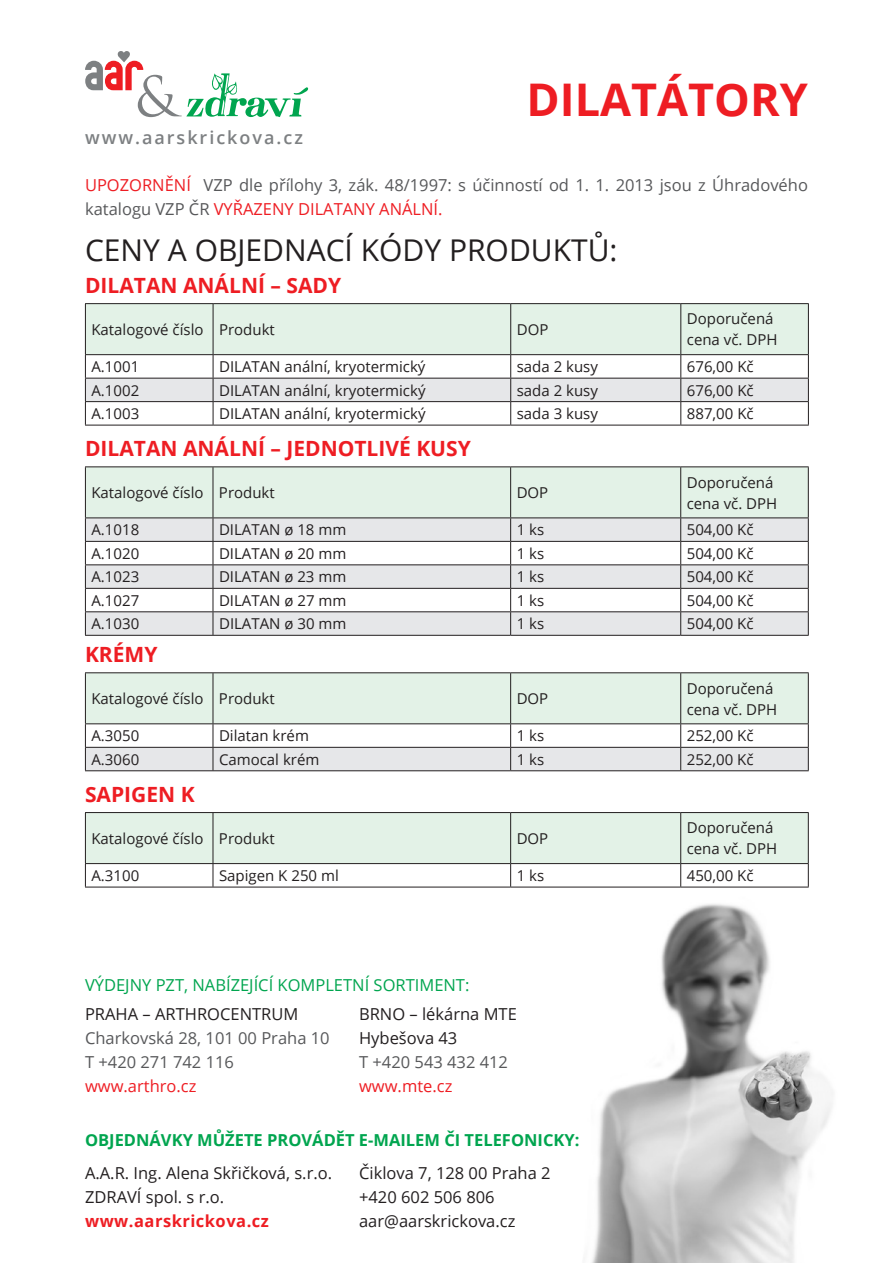
<style>
.page{position:relative;width:893px;height:1263px;background:#fff}
.page>*{position:absolute;margin:0;border:0;box-sizing:border-box;transform-origin:0 0}
.t1{font:700 45px "Open Sans";color:#ee1d23}
.t2{font:30px "Open Sans";color:#231f20}
.t3{font:700 21px "Open Sans";color:#ee1d23}
.t4{font:600 18px "Open Sans";letter-spacing:.11em;color:#7d8082}
.t5{font:16.5px/24px "Open Sans";color:#231f20}
.t6{font:16.5px/24px "Open Sans";color:#57585a}
.t7{font:16.5px "Open Sans";color:#ee1d23}
.t8{font:700 16.5px "Open Sans";color:#00a54f}
.t9{font:16.5px "Open Sans";color:#00a54f}
.t10{font:700 16.5px "Open Sans";letter-spacing:.03em;color:#ee1d23}
.t11{font:15px/21px "Open Sans";color:#231f20}
.s1{color:#ee1d23}
</style>
<div class="page">
<svg style="left:85px;top:51px;width:224px;height:66px"></svg>
<img style="left:591px;top:904px;width:242px;height:359px">
<hr style="left:85px;top:303px;width:128px;height:1px;background:#231f20">
<hr style="left:213px;top:303px;width:298px;height:1px;background:#231f20">
<hr style="left:511px;top:303px;width:170px;height:1px;background:#231f20">
<hr style="left:681px;top:303px;width:128px;height:1px;background:#231f20">
<svg style="left:85px;top:304px;width:724px;height:121px"></svg>
<hr style="left:85px;top:425px;width:128px;height:1px;background:#231f20">
<hr style="left:213px;top:425px;width:298px;height:1px;background:#231f20">
<hr style="left:511px;top:425px;width:170px;height:1px;background:#231f20">
<hr style="left:681px;top:425px;width:128px;height:1px;background:#231f20">
<hr style="left:85px;top:466px;width:128px;height:1px;background:#231f20">
<hr style="left:213px;top:466px;width:298px;height:1px;background:#231f20">
<hr style="left:511px;top:466px;width:170px;height:1px;background:#231f20">
<hr style="left:681px;top:466px;width:128px;height:1px;background:#231f20">
<svg style="left:85px;top:467px;width:724px;height:168px"></svg>
<hr style="left:85px;top:635px;width:128px;height:1px;background:#231f20">
<hr style="left:213px;top:635px;width:298px;height:1px;background:#231f20">
<hr style="left:511px;top:635px;width:170px;height:1px;background:#231f20">
<hr style="left:681px;top:635px;width:128px;height:1px;background:#231f20">
<hr style="left:85px;top:672px;width:128px;height:1px;background:#231f20">
<hr style="left:213px;top:672px;width:298px;height:1px;background:#231f20">
<hr style="left:511px;top:672px;width:170px;height:1px;background:#231f20">
<hr style="left:681px;top:672px;width:128px;height:1px;background:#231f20">
<svg style="left:85px;top:673px;width:724px;height:97px"></svg>
<hr style="left:85px;top:770px;width:128px;height:1px;background:#231f20">
<hr style="left:213px;top:770px;width:298px;height:1px;background:#231f20">
<hr style="left:511px;top:770px;width:170px;height:1px;background:#231f20">
<hr style="left:681px;top:770px;width:128px;height:1px;background:#231f20">
<svg style="left:85px;top:812px;width:724px;height:75px"></svg>
<hr style="left:85px;top:887px;width:128px;height:1px;background:#231f20">
<hr style="left:213px;top:887px;width:298px;height:1px;background:#231f20">
<hr style="left:511px;top:887px;width:170px;height:1px;background:#231f20">
<hr style="left:681px;top:887px;width:128px;height:1px;background:#231f20">
<p class="t4" style="left:85px;top:125px;width:219px">www.aarskrickova.cz</p>
<h1 class="t1" style="left:526px;top:68px;width:283px">DILATÁTORY</h1>
<p class="t6" style="left:85px;top:173px;width:724px;text-indent:119px">VZP dle přílohy 3, zák. 48/1997: s účinností od 1. 1. 2013 jsou z Úhradového katalogu VZP ČR <span class="s1">vyřazen</span></p>
<p class="t7" style="left:85px;top:174px;width:24px">Upozorn</p>
<p class="t7" style="left:165px;top:174px;width:18px">ění</p>
<p class="t7" style="left:285px;top:198px;width:50px">y di latan</p>
<p class="t7" style="left:366px;top:198px;width:78px">y anální.</p>
<h2 class="t2" style="left:85px;top:229px;width:179px">Ceny aobjednací</h2>
<h2 class="t2" style="left:361px;top:229px;width:109px">kódy produ</h2>
<h2 class="t2" style="left:553px;top:229px;width:66px">ktů:</h2>
<h3 class="t3" style="left:85px;top:271px;width:114px">DILATAN ANÁLN</h3>
<h3 class="t3" style="left:258px;top:271px;width:56px">Í – SADY</h3>
<p class="t11" style="left:91px;top:319px;width:185px">Katalogové číslo Produkt</p>
<p class="t11" style="left:517px;top:319px;width:33px">DOP</p>
<p class="t11" style="left:687px;top:308px;width:92px">Doporučená cena vč. DPH</p>
<p class="t11" style="left:91px;top:356px;width:49px">A.1001</p>
<p class="t11" style="left:219px;top:356px;width:208px">DILATAN anální, kryotermický</p>
<p class="t11" style="left:517px;top:356px;width:83px">sada 2 kusy</p>
<p class="t11" style="left:687px;top:356px;width:68px">676,00 Kč</p>
<p class="t11" style="left:91px;top:379px;width:49px">A.1002</p>
<p class="t11" style="left:219px;top:379px;width:208px">DILATAN anální, kryotermický</p>
<p class="t11" style="left:517px;top:379px;width:83px">sada 2 kusy</p>
<p class="t11" style="left:687px;top:379px;width:68px">676,00 Kč</p>
<p class="t11" style="left:91px;top:403px;width:49px">A.1003</p>
<p class="t11" style="left:219px;top:403px;width:208px">DILATAN anální, kryotermický</p>
<p class="t11" style="left:517px;top:403px;width:83px">sada 3 kusy</p>
<p class="t11" style="left:687px;top:403px;width:68px">887,00 Kč</p>
<h3 class="t3" style="left:85px;top:434px;width:114px">DILATAN ANÁLN</h3>
<h3 class="t3" style="left:258px;top:434px;width:61px">Í – JEDNOTLI</h3>
<h3 class="t3" style="left:385px;top:434px;width:87px">VÉ KUSY</h3>
<p class="t11" style="left:91px;top:482px;width:185px">Katalogové číslo Produkt</p>
<p class="t11" style="left:517px;top:482px;width:33px">DOP</p>
<p class="t11" style="left:687px;top:471px;width:92px">Doporučená cena vč. DPH</p>
<p class="t11" style="left:91px;top:519px;width:49px">A.1018</p>
<p class="t11" style="left:219px;top:519px;width:129px">DILATAN ø 18 mm</p>
<p class="t11" style="left:517px;top:519px;width:29px">1 ks</p>
<p class="t11" style="left:687px;top:519px;width:68px">504,00 Kč</p>
<p class="t11" style="left:91px;top:542px;width:49px">A.1020</p>
<p class="t11" style="left:219px;top:542px;width:129px">DILATAN ø 20 mm</p>
<p class="t11" style="left:517px;top:542px;width:29px">1 ks</p>
<p class="t11" style="left:687px;top:542px;width:68px">504,00 Kč</p>
<p class="t11" style="left:91px;top:566px;width:49px">A.1023</p>
<p class="t11" style="left:219px;top:566px;width:129px">DILATAN ø 23 mm</p>
<p class="t11" style="left:517px;top:566px;width:29px">1 ks</p>
<p class="t11" style="left:687px;top:566px;width:68px">504,00 Kč</p>
<p class="t11" style="left:91px;top:589px;width:49px">A.1027</p>
<p class="t11" style="left:219px;top:589px;width:129px">DILATAN ø 27 mm</p>
<p class="t11" style="left:517px;top:589px;width:29px">1 ks</p>
<p class="t11" style="left:687px;top:589px;width:68px">504,00 Kč</p>
<p class="t11" style="left:91px;top:613px;width:49px">A.1030</p>
<p class="t11" style="left:219px;top:613px;width:129px">DILATAN ø 30 mm</p>
<p class="t11" style="left:517px;top:613px;width:29px">1 ks</p>
<p class="t11" style="left:687px;top:613px;width:68px">504,00 Kč</p>
<h3 class="t3" style="left:85px;top:640px;width:74px">KRÉMY</h3>
<p class="t11" style="left:91px;top:688px;width:185px">Katalogové číslo Produkt</p>
<p class="t11" style="left:517px;top:688px;width:33px">DOP</p>
<p class="t11" style="left:687px;top:677px;width:92px">Doporučená cena vč. DPH</p>
<p class="t11" style="left:91px;top:725px;width:49px">A.3050</p>
<p class="t11" style="left:219px;top:725px;width:91px">Dilatan krém</p>
<p class="t11" style="left:517px;top:725px;width:29px">1 ks</p>
<p class="t11" style="left:687px;top:725px;width:68px">252,00 Kč</p>
<p class="t11" style="left:91px;top:748px;width:49px">A.3060</p>
<p class="t11" style="left:219px;top:748px;width:102px">Camocal krém</p>
<p class="t11" style="left:517px;top:748px;width:29px">1 ks</p>
<p class="t11" style="left:687px;top:748px;width:68px">252,00 Kč</p>
<h3 class="t3" style="left:85px;top:779px;width:111px">SAPIGEN K</h3>
<p class="t11" style="left:91px;top:827px;width:185px">Katalogové číslo Produkt</p>
<p class="t11" style="left:517px;top:827px;width:33px">DOP</p>
<p class="t11" style="left:687px;top:817px;width:92px">Doporučená cena vč. DPH</p>
<p class="t11" style="left:91px;top:865px;width:49px">A.3100</p>
<p class="t11" style="left:219px;top:865px;width:121px">Sapigen K 250 ml</p>
<p class="t11" style="left:517px;top:865px;width:29px">1 ks</p>
<p class="t11" style="left:687px;top:865px;width:68px">450,00 Kč</p>
<p class="t9" style="left:85px;top:973px;width:118px">Výdejny PZT, nabíze</p>
<p class="t9" style="left:249px;top:973px;width:52px">jící komp</p>
<p class="t9" style="left:325px;top:973px;width:18px">letní</p>
<p class="t9" style="left:374px;top:973px;width:12px">sortiment</p>
<p class="t9" style="left:465px;top:973px;width:6px">:</p>
<p class="t5" style="left:359px;top:1001px;width:159px;text-indent:50px">– lékárna MTE<br>Hybešova 43</p>
<p class="t6" style="left:359px;top:1049px;width:150px">T +420 543 432 412</p>
<p class="t7" style="left:359px;top:1074px;width:95px">www.mte.cz</p>
<p class="t8" style="left:85px;top:1128px;width:496px">OBJEDNÁVKY MŮŽETE PROVÁDĚT E-MAILEM ČI TELEFONICKY:</p>
<p class="t5" style="left:85px;top:1001px;width:215px">PRAHA – ARTHROCENTRUM</p>
<p class="t6" style="left:85px;top:1025px;width:246px">Charkovská 28, 101 00 Praha 10<br>T +420 271 742 116</p>
<p class="t7" style="left:85px;top:1074px;width:113px">www.arthro.cz</p>
<p class="t5" style="left:359px;top:1001px;width:23px">Brno</p>
<p class="t5" style="left:85px;top:1160px;width:249px">A.A.R. Ing. Alena Skřičková, s.r.o.<br>ZDRAVÍ spol. s r.o.</p>
<p class="t10" style="left:85px;top:1209px;width:185px">WWW.AARSKRICKOVA.CZ</p>
<p class="t5" style="left:359px;top:1160px;width:193px">Čiklova 7, 128 00 Praha 2 +420 602 506 806 aar@aarskrickova.cz</p>
</div>
